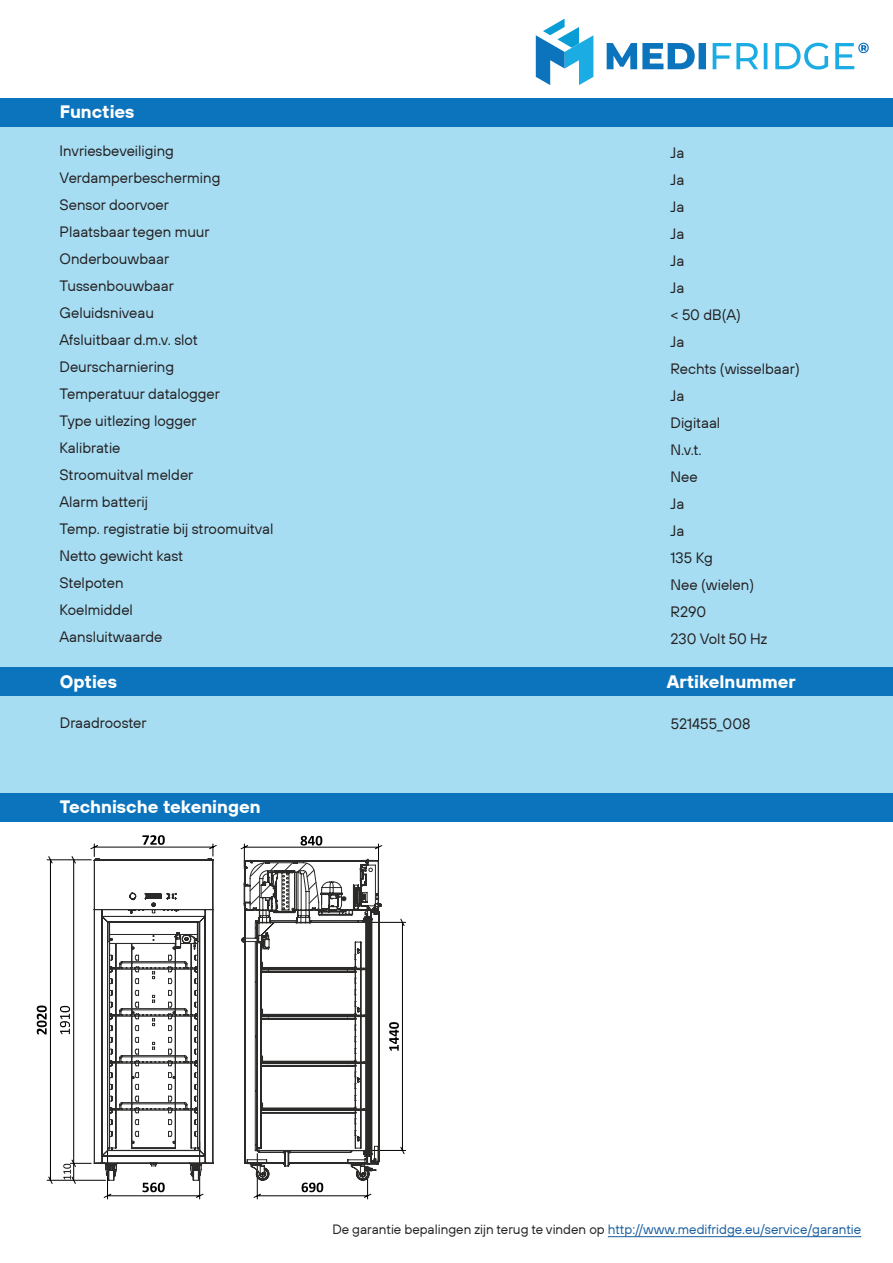
<style>
.page{position:relative;width:893px;height:1263px;background:#fff}
.page>*{position:absolute;margin:0;border:0;box-sizing:border-box;transform-origin:0 0}
.t1{font:700 18px "TT Hoves Pro Trial";color:#fff}
.t2{font:15px/27px "TT Hoves Pro Trial";color:#231f20}
.t3{font:13.5px "TT Hoves Pro Trial";color:#175d9e}
.s1{color:#231f20}
</style>
<div class="page">
<div style="left:0;top:127px;width:893px;height:695px;background:#a6ddf3"></div>
<div style="left:0;top:99px;width:893px;height:28px;background:#0c74bc"></div>
<div style="left:0;top:793px;width:893px;height:29px;background:#0c74bc"></div>
<svg style="left:536px;top:19px;width:57px;height:66px"></svg>
<svg style="left:607px;top:43px;width:99px;height:26px"></svg>
<svg style="left:713px;top:43px;width:156px;height:27px"></svg>
<div style="left:0;top:668px;width:893px;height:28px;background:#0c74bc"></div>
<hr style="left:47px;top:1180px;width:59px;height:1px;background:#000">
<hr style="left:47px;top:859px;width:44px;height:1px;background:#000">
<svg style="left:37px;top:1005px;width:10px;height:29px"></svg>
<svg style="left:48px;top:856px;width:5px;height:7px"></svg>
<svg style="left:48px;top:1177px;width:5px;height:7px"></svg>
<hr style="left:50px;top:860px;width:1px;height:320px;background:#000">
<svg style="left:60px;top:835px;width:157px;height:364px"></svg>
<svg style="left:389px;top:1022px;width:10px;height:29px"></svg>
<svg style="left:400px;top:919px;width:4px;height:7px"></svg>
<svg style="left:400px;top:1147px;width:4px;height:7px"></svg>
<hr style="left:402px;top:922px;width:1px;height:228px;background:#000">
<hr style="left:369px;top:922px;width:37px;height:1px;background:#000">
<hr style="left:369px;top:1150px;width:37px;height:1px;background:#000">
<svg style="left:241px;top:836px;width:141px;height:363px"></svg>
<hr style="left:608px;top:1236px;width:253px;height:1px;background:#175d9e">
<p class="t1" style="left:60px;top:100px;width:76px">Functies</p>
<p class="t2" style="left:60px;top:137px;width:162px">Invriesbeveiliging<br>Verdamperbescherming<br>Sensor doorvoer</p>
<p class="t2" style="left:60px;top:218px;width:152px">Plaatsbaar tegen muur</p>
<p class="t2" style="left:60px;top:245px;width:111px">Onderbouwbaar</p>
<p class="t2" style="left:60px;top:272px;width:116px">Tussenbouwbaar</p>
<p class="t2" style="left:60px;top:299px;width:96px">Geluidsniveau</p>
<p class="t2" style="left:60px;top:326px;width:140px">Afsluitbaar d.m.v. slot<br>Deurscharniering</p>
<p class="t2" style="left:60px;top:380px;width:162px">Temperatuur datalogger</p>
<p class="t2" style="left:60px;top:407px;width:139px">Type uitlezing logger</p>
<p class="t2" style="left:60px;top:434px;width:62px">Kalibratie</p>
<p class="t2" style="left:60px;top:461px;width:135px">Stroomuitval melder</p>
<p class="t2" style="left:60px;top:488px;width:90px">Alarm batterij</p>
<p class="t2" style="left:60px;top:515px;width:215px">Temp. registratie bij stroomuitval</p>
<p class="t2" style="left:60px;top:542px;width:125px">Netto gewicht kast</p>
<p class="t2" style="left:60px;top:569px;width:66px">Stelpoten</p>
<p class="t2" style="left:60px;top:596px;width:75px">Koelmiddel</p>
<p class="t2" style="left:60px;top:623px;width:104px">Aansluitwaarde</p>
<p class="t2" style="left:671px;top:139px;width:15px">Ja</p>
<p class="t2" style="left:671px;top:166px;width:15px">Ja</p>
<p class="t2" style="left:671px;top:193px;width:15px">Ja</p>
<p class="t2" style="left:671px;top:220px;width:15px">Ja</p>
<p class="t2" style="left:671px;top:247px;width:15px">Ja</p>
<p class="t2" style="left:671px;top:274px;width:15px">Ja</p>
<p class="t2" style="left:671px;top:301px;width:72px">&lt; 50 dB(A)</p>
<p class="t2" style="left:671px;top:328px;width:15px">Ja</p>
<p class="t2" style="left:671px;top:355px;width:131px">Rechts (wisselbaar)</p>
<p class="t2" style="left:671px;top:382px;width:15px">Ja</p>
<p class="t2" style="left:671px;top:409px;width:51px">Digitaal</p>
<p class="t2" style="left:671px;top:436px;width:33px">N.v.t.</p>
<p class="t2" style="left:671px;top:463px;width:29px">Nee</p>
<p class="t2" style="left:671px;top:490px;width:15px">Ja</p>
<p class="t2" style="left:671px;top:517px;width:15px">Ja</p>
<p class="t2" style="left:671px;top:544px;width:44px">135 Kg</p>
<p class="t2" style="left:671px;top:571px;width:85px">Nee (wielen)</p>
<p class="t2" style="left:671px;top:598px;width:37px">R290</p>
<p class="t2" style="left:671px;top:625px;width:98px">230 Volt 50 Hz</p>
<p class="t1" style="left:60px;top:669px;width:59px">Opties</p>
<p class="t2" style="left:60px;top:709px;width:88px">Draadrooster</p>
<p class="t2" style="left:671px;top:710px;width:81px">521455_008</p>
<p class="t1" style="left:667px;top:669px;width:130px">Artikelnummer</p>
<p class="t1" style="left:60px;top:795px;width:202px">Technische tekeningen</p>
<p class="t3" style="left:332px;top:1221px;width:530px"><span class="s1">De garantie bepalingen zijn terug te vinden op</span> http://www.medifridge.eu/service/garantie</p>
</div>
